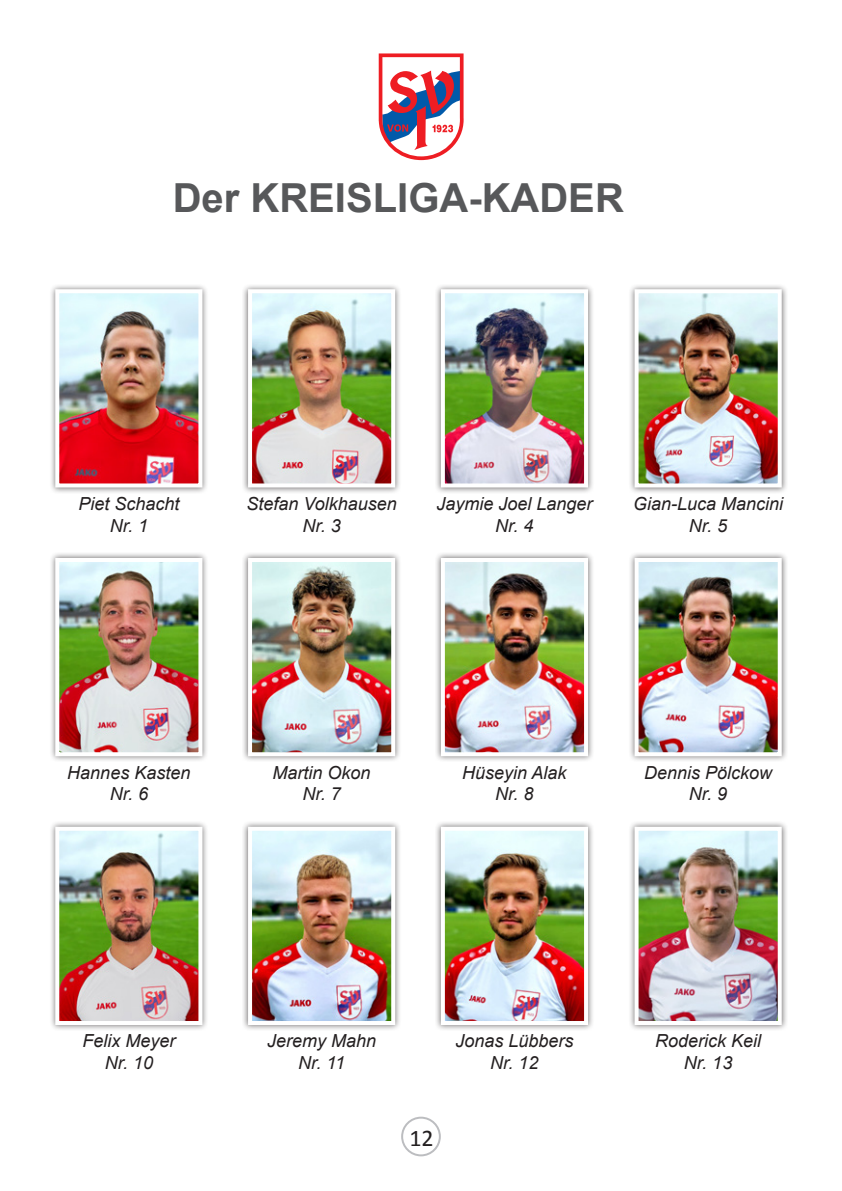
<style>
.page{position:relative;width:842px;height:1191px;background:#fff}
.page>*{position:absolute;margin:0;border:0;box-sizing:border-box;transform-origin:0 0}
.t1{font:700 40px "Arial";color:#57585a}
.t2{font:24px "Calibri";color:#231f20}
.t3{font:italic 18px/21.6px "Arial";color:#231f20;text-align:center}
</style>
<div class="page">
<svg style="left:378px;top:53px;width:46px;height:108px"></svg>
<svg style="left:379px;top:53px;width:85px;height:107px"></svg>
<div style="left:242px;top:283px;width:160px;height:211px;background:#231f20;opacity:.65"></div>
<img style="left:253px;top:294px;width:137px;height:188px">
<div style="left:248px;top:289px;width:147px;height:198px;border:4px solid #fff"></div>
<div style="left:49px;top:283px;width:160px;height:211px;background:#231f20;opacity:.65"></div>
<img style="left:60px;top:294px;width:137px;height:188px">
<div style="left:55px;top:289px;width:147px;height:198px;border:4px solid #fff"></div>
<div style="left:435px;top:283px;width:159px;height:211px;background:#231f20;opacity:.65"></div>
<img style="left:446px;top:294px;width:137px;height:188px">
<div style="left:441px;top:289px;width:147px;height:198px;border:4px solid #fff"></div>
<div style="left:628px;top:552px;width:160px;height:210px;background:#231f20;opacity:.65"></div>
<img style="left:639px;top:563px;width:138px;height:188px">
<div style="left:634px;top:558px;width:148px;height:198px;border:4px solid #fff"></div>
<div style="left:628px;top:283px;width:160px;height:211px;background:#231f20;opacity:.65"></div>
<img style="left:639px;top:294px;width:138px;height:188px">
<div style="left:634px;top:289px;width:148px;height:198px;border:4px solid #fff"></div>
<div style="left:242px;top:552px;width:160px;height:210px;background:#231f20;opacity:.65"></div>
<img style="left:253px;top:563px;width:137px;height:188px">
<div style="left:248px;top:558px;width:147px;height:198px;border:4px solid #fff"></div>
<div style="left:435px;top:552px;width:159px;height:210px;background:#231f20;opacity:.65"></div>
<img style="left:446px;top:563px;width:137px;height:188px">
<div style="left:441px;top:558px;width:147px;height:198px;border:4px solid #fff"></div>
<div style="left:49px;top:552px;width:160px;height:210px;background:#231f20;opacity:.65"></div>
<img style="left:60px;top:563px;width:137px;height:188px">
<div style="left:55px;top:558px;width:147px;height:198px;border:4px solid #fff"></div>
<div style="left:435px;top:820px;width:159px;height:211px;background:#231f20;opacity:.65"></div>
<img style="left:446px;top:831px;width:137px;height:189px">
<div style="left:441px;top:826px;width:147px;height:199px;border:4px solid #fff"></div>
<div style="left:242px;top:820px;width:160px;height:211px;background:#231f20;opacity:.65"></div>
<img style="left:253px;top:831px;width:137px;height:189px">
<div style="left:248px;top:826px;width:147px;height:199px;border:4px solid #fff"></div>
<div style="left:49px;top:820px;width:160px;height:211px;background:#231f20;opacity:.65"></div>
<img style="left:60px;top:831px;width:137px;height:189px">
<div style="left:55px;top:826px;width:147px;height:199px;border:4px solid #fff"></div>
<div style="left:628px;top:820px;width:160px;height:211px;background:#231f20;opacity:.65"></div>
<img style="left:639px;top:831px;width:138px;height:189px">
<div style="left:634px;top:826px;width:148px;height:199px;border:4px solid #fff"></div>
<div style="left:401px;top:1116px;width:40px;height:40px;border:2px solid #bcbdc0;border-radius:50%"></div>
<h1 class="t1" style="left:173px;top:172px;width:453px">Der KREISLIGA-KADER</h1>
<p class="t3" style="left:78px;top:493px;width:103px">Piet Schacht<br>Nr. 1</p>
<p class="t3" style="left:436px;top:493px;width:158px">Jaymie Joel Langer<br>Nr. 4</p>
<p class="t3" style="left:246px;top:493px;width:152px">Stefan Volkhausen<br>Nr. 3</p>
<p class="t3" style="left:633px;top:493px;width:152px">Gian-Luca Mancini<br>Nr. 5</p>
<p class="t3" style="left:67px;top:762px;width:125px">Hannes Kasten<br>Nr. 6</p>
<p class="t3" style="left:273px;top:762px;width:100px">Martin Okon<br>Nr. 7</p>
<p class="t3" style="left:462px;top:762px;width:106px">Hüseyin Alak<br>Nr. 8</p>
<p class="t3" style="left:644px;top:762px;width:130px">Dennis Pölckow<br>Nr. 9</p>
<p class="t3" style="left:82px;top:1030px;width:95px">Felix Meyer<br>Nr. 10</p>
<p class="t3" style="left:655px;top:1030px;width:108px">Roderick Keil<br>Nr. 13</p>
<p class="t3" style="left:267px;top:1030px;width:111px">Jeremy Mahn<br>Nr. 11</p>
<p class="t3" style="left:455px;top:1030px;width:120px">Jonas Lübbers<br>Nr. 12</p>
<h2 class="t2" style="left:409px;top:1120px;width:26px">12</h2>
</div>
